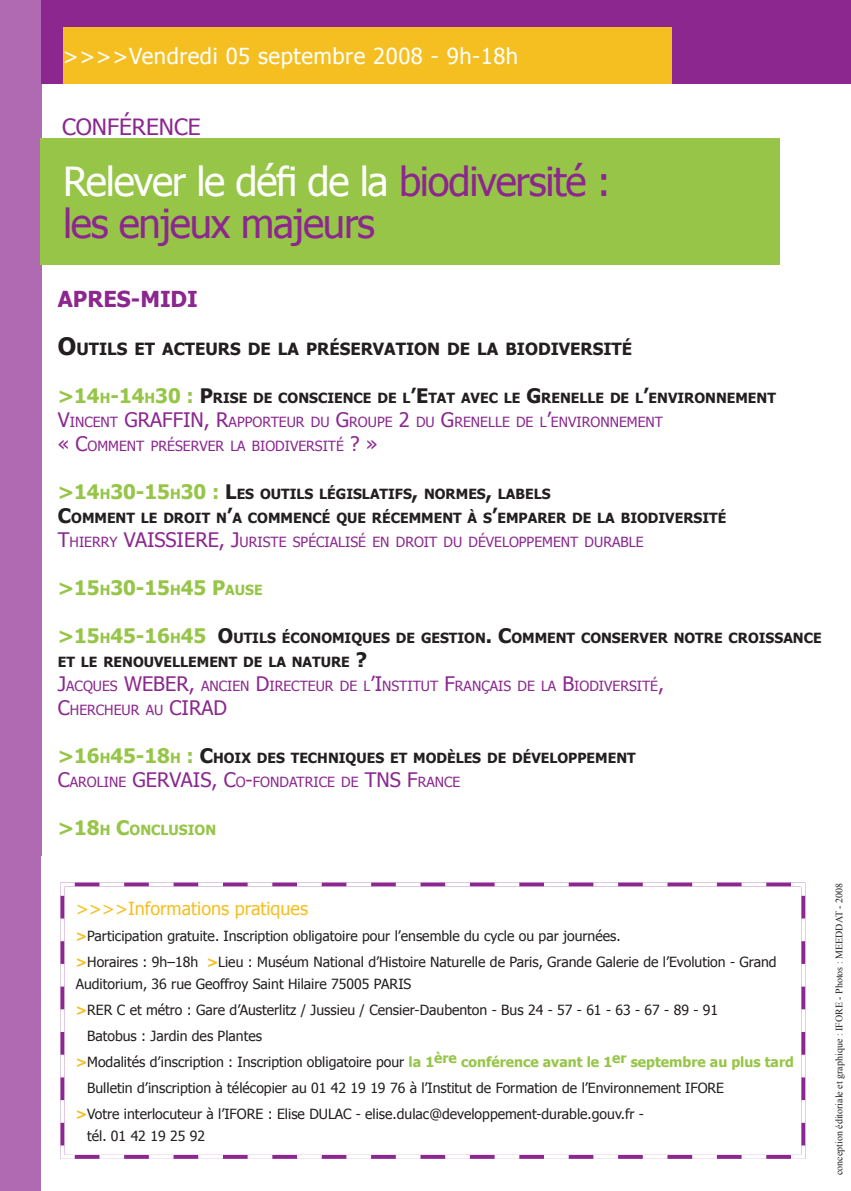
<style>
.page{position:relative;width:851px;height:1191px;background:#fff}
.page>*{position:absolute;margin:0;border:0;box-sizing:border-box;transform-origin:0 0}
.t1{font:40px "Tahoma";letter-spacing:-.03em;color:#fff}
.t2{font:40px "Tahoma";letter-spacing:-.03em;color:#8c278f}
.t3{font:22.4px "Tahoma";color:#8b278f}
.t4{font:22px "Tahoma";letter-spacing:.025em;color:#fff}
.t5{font:700 22px "Tahoma";color:#8b278f}
.t6{font:20px "Tahoma";color:#8b278f}
.t7{font:700 20px "Tahoma";color:#96c547}
.t8{font:18px "Tahoma";color:#f5bf21}
.t9{font:700 16.8px "Tahoma";color:#231f20}
.t10{font:14px/22px "Tahoma";color:#231f20}
.t11{font:700 14px/24px "Tahoma";color:#231f20}
.t12{font:14px "Tahoma";color:#8b278f}
.t13{font:700 14px "Tahoma";color:#96c547}
.t14{font:10px "Times New Roman";color:#231f20}
.s1{color:#8c278f}
.s2{font-size:24px}
.s3{font-size:20px;color:#96c547}
.s4{color:#96c547}
.s5{font-size:20px}
.s6{font-size:14px}
.s7{font-weight:700;color:#f5bf21}
.s8{font-weight:700;color:#96c547}
</style>
<div class="page">
<div style="left:0;top:0;width:42px;height:1191px;background:#af6ab2"></div>
<div style="left:41px;top:0;width:809px;height:84px;background:#8b278f"></div>
<div style="left:63px;top:27px;width:608px;height:56px;background:#f5bf21"></div>
<div style="left:41px;top:856px;width:809px;height:335px;background:#fff"></div>
<svg style="left:60px;top:882px;width:746px;height:277px"></svg>
<div style="left:40px;top:139px;width:739px;height:126px;background:#96c547"></div>
<p class="t4" style="left:63px;top:41px;width:457px">&gt;&gt;&gt;&gt;Vendredi 05 septembre 2008 - 9h-18h</p>
<p class="t3" style="left:62px;top:112px;width:140px">CONFÉRENCE</p>
<p class="t1" style="left:63px;top:155px;width:549px">Relever le défi de la <span class="s1">biodiversité :</span></p>
<p class="t2" style="left:63px;top:197px;width:313px">les enjeux majeurs</p>
<p class="t5" style="left:58px;top:284px;width:31px">APRES</p>
<p class="t5" style="left:131px;top:284px;width:25px">-MIDI</p>
<p class="t9" style="left:58px;top:337px;width:575px"><span class="s2">O</span>UTILS ET ACTEURS DE LA PRÉSERVATION DE LA BIODIVERSITÉ</p>
<p class="t11" style="left:58px;top:385px;width:719px"><span class="s3">&gt;14</span><span class="s4">H</span><span class="s3">-14</span><span class="s4">H</span><span class="s3">30 :</span> <span class="s5">P</span>RISE DE CONSCIENCE DE L<span class="s5">’E</span>TAT AVEC LE <span class="s5">G</span>RENELLE DE L<span class="s5">’</span>ENVIRONNEMENT</p>
<p class="t6" style="left:58px;top:406px;width:115px">V<span class="s6">INCENT</span> GRAFFIN</p>
<p class="t12" style="left:204px;top:413px;width:460px"><span class="s5">, R</span>APPORTEUR DU <span class="s5">G</span>ROUPE <span class="s5">2</span> DU <span class="s5">G</span>RENELLE DE L<span class="s5">’</span>ENVIRONNEMENT</p>
<p class="t12" style="left:58px;top:437px;width:321px"><span class="s5">« C</span>OMMENT PRÉSERVER LA BIODIVERSITÉ <span class="s5">? »</span></p>
<p class="t11" style="left:58px;top:481px;width:494px"><span class="s3">&gt;14</span><span class="s4">H</span><span class="s3">30-15</span><span class="s4">H</span><span class="s3">30 :</span> <span class="s5">L</span>ES OUTILS LÉGISLATIFS<span class="s5">,</span> NORMES<span class="s5">,</span> LABELS</p>
<p class="t11" style="left:58px;top:505px;width:670px"><span class="s5">C</span>OMMENT LE DROIT N<span class="s5">’</span>A COMMENCÉ QUE RÉCEMMENT À S<span class="s5">’</span>EMPARER DE LA BIODIVERSITÉ</p>
<p class="t6" style="left:58px;top:526px;width:101px">T<span class="s6">HIERRY</span> VAISSIERE</p>
<p class="t12" style="left:219px;top:533px;width:426px"><span class="s5">, J</span>URISTE SPÉCIALISÉ EN DROIT DU DÉVELOPPEMENT DURABLE</p>
<p class="t7" style="left:58px;top:574px;width:206px">&gt;15<span class="s6">H</span>30-15<span class="s6">H</span>45 P<span class="s6">AUSE</span></p>
<p class="t11" style="left:58px;top:625px;width:765px"><span class="s3">&gt;15</span><span class="s4">H</span><span class="s3">45-16</span><span class="s4">H</span><span class="s3">45</span> <span class="s5">O</span>UTILS ÉCONOMIQUES DE GESTION<span class="s5">. C</span>OMMENT CONSERVER NOTRE CROISSANCE<br>ET LE RENOUVELLEMENT DE LA NATURE <span class="s5">?</span></p>
<p class="t6" style="left:58px;top:670px;width:97px">J<span class="s6">ACQUES</span> WEBER</p>
<p class="t12" style="left:189px;top:677px;width:477px"><span class="s5">,</span> ANCIEN <span class="s5">D</span>IRECTEUR DE L<span class="s5">’I</span>NSTITUT <span class="s5">F</span>RANÇAIS DE LA <span class="s5">B</span>IODIVERSITÉ<span class="s5">,</span></p>
<p class="t12" style="left:58px;top:701px;width:168px"><span class="s5">C</span>HERCHEUR AU <span class="s5">CIRAD</span></p>
<p class="t11" style="left:58px;top:745px;width:579px"><span class="s3">&gt;16</span><span class="s4">H</span><span class="s3">45-18</span><span class="s4">H</span> <span class="s3">:</span> <span class="s5">C</span>HOIX DES TECHNIQUES ET MODÈLES DE DÉVELOPPEMENT</p>
<p class="t12" style="left:58px;top:773px;width:320px"><span class="s5">C</span>AROLINE <span class="s5">GERVAIS, C</span>O<span class="s5">-</span>FONDATRICE DE <span class="s5">TNS</span></p>
<p class="t12" style="left:407px;top:773px;width:55px"><span class="s5">F</span>RANCE</p>
<p class="t13" style="left:58px;top:820px;width:160px"><span class="s5">&gt;18</span>H <span class="s5">C</span>ONCLUSION</p>
<p class="t8" style="left:76px;top:896px;width:234px">&gt;&gt;&gt;&gt;Informations pratiques</p>
<p class="t10" style="left:76px;top:923px;width:546px"><span class="s7">&gt;</span>Participation gratuite. Inscription obligatoire pour l’ensemble du cycle ou par journées.</p>
<p class="t10" style="left:76px;top:949px;width:702px"><span class="s7">&gt;</span>Horaires : 9h–18h <span class="s7">&gt;</span>Lieu : Muséum National d’Histoire Naturelle de Paris, Grande Galerie de l’Evolution - Grand<br>Auditorium, 36 rue Geoffroy Saint Hilaire 75005 PARIS</p>
<p class="t10" style="left:76px;top:997px;width:644px"><span class="s7">&gt;</span>RER C et métro : Gare d’Austerlitz / Jussieu / Censier-Daubenton - Bus 24 - 57 - 61 - 63 - 67 - 89 - 91</p>
<p class="t10" style="left:87px;top:1023px;width:176px">Batobus : Jardin des Plantes</p>
<p class="t10" style="left:76px;top:1049px;width:719px"><span class="s7">&gt;</span>Modalités d’inscription : Inscription obligatoire pour <span class="s8">la 1</span><sup>ère</sup> <span class="s8">conférence avant le 1</span><sup>er</sup> <span class="s8">septembre au plus tard</span></p>
<p class="t10" style="left:87px;top:1075px;width:638px">Bulletin d’inscription à télécopier au 01 42 19 19 76 à l’Institut de Formation de l’Environnement IFORE</p>
<p class="t10" style="left:76px;top:1101px;width:569px"><span class="s7">&gt;</span>Votre interlocuteur à l’IFORE : Elise DULAC - elise.dulac@developpement-durable.gouv.fr -</p>
<p class="t10" style="left:87px;top:1123px;width:119px">tél. 01 42 19 25 92</p>
<p class="t14" style="left:832px;top:1175px;width:294px;rotate:-90deg">conception éditoriale et graphique : IFORE - Photos : MEEDDAT - 2008</p>
</div>
